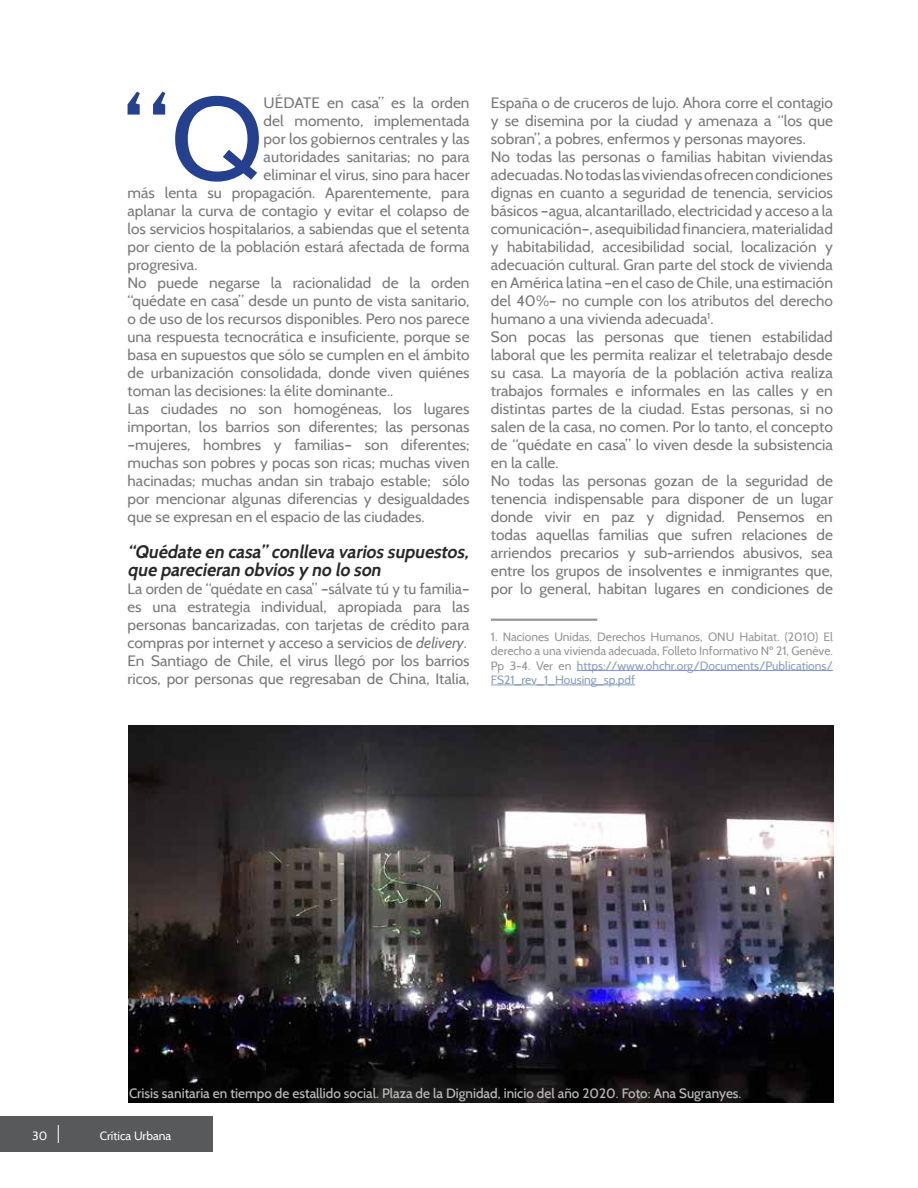
<style>
.page{position:relative;width:918px;height:1188px;background:#fff}
.page>*{position:absolute;margin:0;border:0;box-sizing:border-box;transform-origin:0 0}
.t1{font:117.9px "Cabin";color:#25408f}
.t2{font:italic 700 18px/18px "Cabin";color:#292829}
.t3{font:15px/18px "Cabin";color:#77787b}
.t4{font:500 13.5px "Cabin";color:#b6b8ba}
.t5{font:12px/14.4px "Cabin";color:#939598;text-align:justify}
.t6{font:12px "Cabin";color:#fff}
.s1{font-style:italic}
.s2{color:#879bc6}
</style>
<div class="page">
<div style="left:0;top:1116px;width:213px;height:36px;background:#58595b"></div>
<svg style="left:58px;top:1125px;width:1px;height:18px"></svg>
<hr style="left:491px;top:619px;width:106px;height:1px;background:#797a7d">
<hr style="left:491px;top:620px;width:106px;height:1px;background:#797a7d">
<hr style="left:577px;top:670px;width:256px;height:1px;background:#879bc6">
<hr style="left:491px;top:685px;width:144px;height:1px;background:#879bc6">
<img style="left:129px;top:725px;width:704px;height:378px">
<h1 class="t1" style="left:122px;top:66px;width:143px">“Q</h1>
<p class="t3" style="left:264px;top:94px;width:207px">UÉDATE en casa” es la orden</p>
<p class="t3" style="left:264px;top:112px;width:207px">del momento, implementada</p>
<p class="t3" style="left:264px;top:130px;width:207px">por los gobiernos centrales y las</p>
<p class="t3" style="left:264px;top:148px;width:207px">autoridades sanitarias; no para</p>
<p class="t3" style="left:264px;top:166px;width:208px">eliminar el virus, sino para hacer</p>
<p class="t3" style="left:128px;top:184px;width:344px">más lenta su propagación. Aparentemente, para</p>
<p class="t3" style="left:128px;top:202px;width:344px">aplanar la curva de contagio y evitar el colapso de</p>
<p class="t3" style="left:128px;top:220px;width:344px">los servicios hospitalarios, a sabiendas que el setenta</p>
<p class="t3" style="left:128px;top:238px;width:344px">por ciento de la población estará afectada de forma</p>
<p class="t3" style="left:128px;top:256px;width:71px">progresiva.</p>
<p class="t3" style="left:128px;top:274px;width:344px">No puede negarse la racionalidad de la orden</p>
<p class="t3" style="left:128px;top:292px;width:344px">“quédate en casa” desde un punto de vista sanitario,</p>
<p class="t3" style="left:128px;top:310px;width:344px">o de uso de los recursos disponibles. Pero nos parece</p>
<p class="t3" style="left:128px;top:328px;width:344px">una respuesta tecnocrática e insuficiente, porque se</p>
<p class="t3" style="left:128px;top:346px;width:344px">basa en supuestos que sólo se cumplen en el ámbito</p>
<p class="t3" style="left:128px;top:364px;width:344px">de urbanización consolidada, donde viven quiénes</p>
<p class="t3" style="left:128px;top:382px;width:267px">toman las decisiones: la élite dominante..</p>
<p class="t3" style="left:128px;top:400px;width:344px">Las ciudades no son homogéneas, los lugares</p>
<p class="t3" style="left:128px;top:418px;width:344px">importan, los barrios son diferentes; las personas</p>
<p class="t3" style="left:128px;top:436px;width:344px">–mujeres, hombres y familias– son diferentes;</p>
<p class="t3" style="left:128px;top:454px;width:344px">muchas son pobres y pocas son ricas; muchas viven</p>
<p class="t3" style="left:128px;top:472px;width:344px">hacinadas; muchas andan sin trabajo estable; sólo</p>
<p class="t3" style="left:128px;top:490px;width:344px">por mencionar algunas diferencias y desigualdades</p>
<p class="t3" style="left:128px;top:508px;width:299px">que se expresan en el espacio de las ciudades.</p>
<p class="t2" style="left:128px;top:543px;width:346px">“Quédate en casa”conlleva varios supuestos, que parecieran obvios y no lo son</p>
<p class="t3" style="left:128px;top:580px;width:344px">La orden de “quédate en casa” –sálvate tú y tu familia– es una estrategia individual, apropiada para las personas bancarizadas, con tarjetas de crédito para compras por internet y acceso a servicios de <span class="s1">delivery</span>.<br>En Santiago de Chile, el virus llegó por los barrios ricos, por personas que regresaban de China, Italia,</p>
<p class="t3" style="left:491px;top:94px;width:344px">España o de cruceros de lujo. Ahora corre el contagio y se disemina por la ciudad y amenaza a “los que sobran”, a pobres, enfermos y personas mayores.<br>No todas las personas o familias habitan viviendas adecuadas. No todas las viviendas ofrecen condiciones dignas en cuanto a seguridad de tenencia, servicios básicos –agua, alcantarillado, electricidad y acceso a la comunicación–, asequibilidad financiera, materialidad y habitabilidad, accesibilidad social, localización y adecuación cultural. Gran parte del stock de vivienda en América latina –en el caso de Chile, una estimación del 40%– no cumple con los atributos del derecho humano a una vivienda adecuada<sup>1</sup>.<br>Son pocas las personas que tienen estabilidad laboral que les permita realizar el teletrabajo desde su casa. La mayoría de la población activa realiza trabajos formales e informales en las calles y en distintas partes de la ciudad. Estas personas, si no salen de la casa, no comen. Por lo tanto, el concepto de “quédate en casa” lo viven desde la subsistencia en la calle.<br>No todas las personas gozan de la seguridad de tenencia indispensable para disponer de un lugar donde vivir en paz y dignidad. Pensemos en todas aquellas familias que sufren relaciones de arriendos precarios y sub-arriendos abusivos, sea entre los grupos de insolventes e inmigrantes que, por lo general, habitan lugares en condiciones de</p>
<p class="t5" style="left:491px;top:629px;width:344px">1. Naciones Unidas, Derechos Humanos, ONU Habitat. (2010) El derecho a una vivienda adecuada, Folleto Informativo Nº 21, Genève.<br>Pp 3-4. Ver en <span class="s2">https://www.ohchr.org/Documents/Publications/ FS21_rev_1_Housing_sp.pdf</span></p>
<p class="t4" style="left:129px;top:1085px;width:614px">Crisis sanitaria en tiempo de estallido social. Plaza de la Dignidad, inicio del año 2020. Foto: Ana Sugranyes.</p>
<p class="t6" style="left:32px;top:1128px;width:17px">30</p>
<p class="t6" style="left:100px;top:1128px;width:73px">Crítica Urbana</p>
</div>
